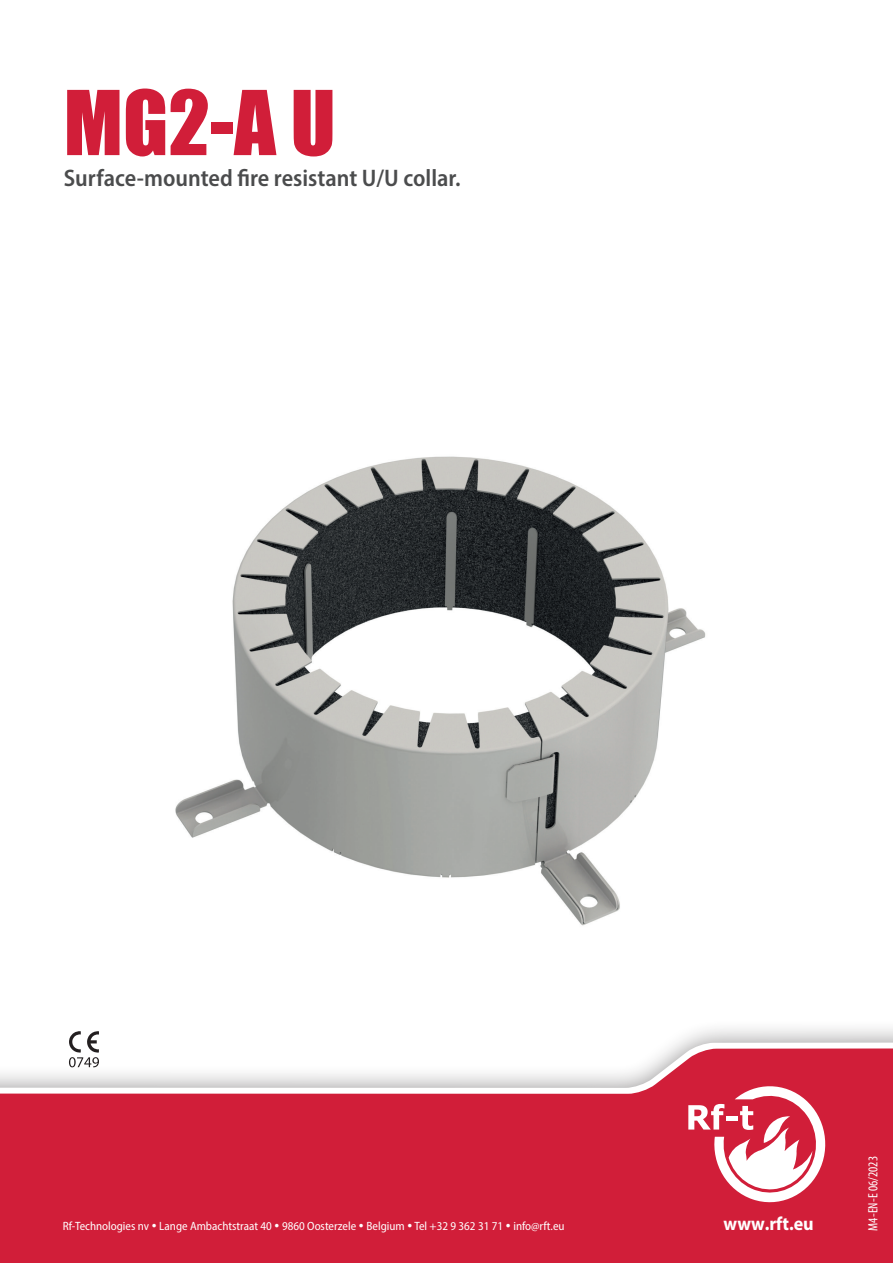
<style>
.page{position:relative;width:893px;height:1263px;background:#fff}
.page>*{position:absolute;margin:0;border:0;box-sizing:border-box;transform-origin:0 0}
.t1{font:82.5px "Impact";color:#d11e39}
.t2{font:600 semi-condensed 24px "Myriad Pro";color:#4b4c4d}
.t3{font:700 18.9px "Myriad Pro";color:#fff;scale:.96 1}
.t4{font:condensed 13.5px "Myriad Pro";letter-spacing:.005em;color:#fff}
.t5{font:semi-condensed 12px "Myriad Pro";color:#fff}
</style>
<div class="page">
<div style="left:0;top:1019px;width:893px;height:244px;background:#231f20;opacity:.5"></div>
<svg style="left:0;top:1042px;width:893px;height:6px"></svg>
<svg style="left:0;top:1048px;width:893px;height:215px;background:#d74359"></svg>
<svg style="left:688px;top:1082px;width:143px;height:126px"></svg>
<img style="left:175px;top:456px;width:531px;height:470px">
<svg style="left:69px;top:1031px;width:30px;height:36px"></svg>
<h1 class="t1" style="left:64px;top:59px;width:273px">MG2-A U</h1>
<h2 class="t2" style="left:64px;top:163px;width:398px">Surface-mounted fire resistant U/U collar.</h2>
<p class="t5" style="left:63px;top:1218px;width:503px">Rf-Technologies nv • Lange Ambachtstraat 40 • 9860 Oosterzele • Belgium • Tel +32 9 362 31 71 • info@rft.eu</p>
<h3 class="t3" style="left:724px;top:1211px;width:95px">www.rft.eu</h3>
<p class="t4" style="left:865px;top:1231px;width:77px;rotate:-90deg">M4-EN-E 06/2023</p>
</div>
